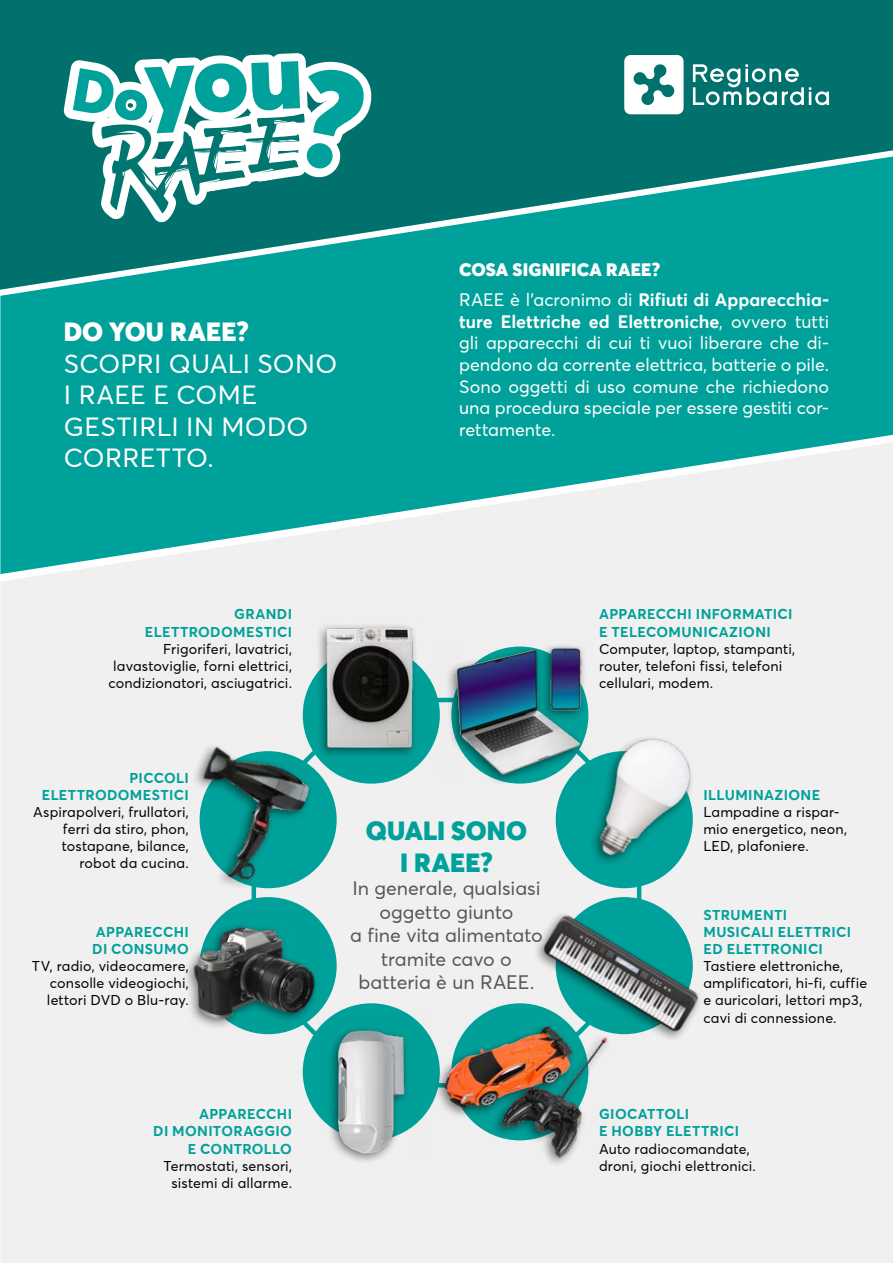
<style>
.page{position:relative;width:893px;height:1263px;background:#fff}
.page>*{position:absolute;margin:0;border:0;box-sizing:border-box;transform-origin:0 0}
.t1{font:26.25px/31.5px "Averta Std";letter-spacing:.01em;color:#fff}
.t2{font:900 26.25px/31.5px "Averta Std";letter-spacing:.005em;color:#00a19a;text-align:center}
.t3{font:900 26.25px "Averta Std";letter-spacing:.005em;color:#fff}
.t4{font:19.5px/23.4px "Averta Std";letter-spacing:-.005em;color:#575756;text-align:center}
.t5{font:18px/21.6px "Averta Std";color:#fff;text-align:justify}
.t6{font:700 18px/30.2px "Averta Std";color:#fff}
.t7{font:14.25px/17.1px "Averta Std";letter-spacing:.01em;color:#000}
.t8{font:700 14.25px/17.1px "Averta Std";letter-spacing:.025em;color:#00a19a}
.s1{font-weight:900}
.s2{font-weight:400}
.s3{font-weight:700}
</style>
<div class="page">
<div style="left:1px;top:574px;width:892px;height:689px;background:#f0f0f0"></div>
<svg style="left:0;top:290px;width:893px;height:284px;fill:#00a19a"></svg>
<svg style="left:0;top:0;width:893px;height:290px;background:#06827d"></svg>
<svg style="left:64px;top:53px;width:307px;height:169px"></svg>
<div style="left:303px;top:1003px;width:137px;height:137px;background:#00a19a;border-radius:50%"></div>
<div style="left:200px;top:897px;width:137px;height:137px;background:#00a19a;border-radius:50%"></div>
<img style="left:440px;top:641px;width:152px;height:143px">
<img style="left:533px;top:694px;width:212px;height:212px">
<div style="left:433px;top:1021px;width:179px;height:148px;background:#f0f0f0"></div>
<img style="left:408px;top:1008px;width:237px;height:158px">
<div style="left:326px;top:1024px;width:84px;height:141px;background:#f0f0f0"></div>
<img style="left:319px;top:1014px;width:105px;height:146px">
<img style="left:110px;top:685px;width:274px;height:238px">
<img style="left:280px;top:595px;width:182px;height:183px">
<div style="left:183px;top:922px;width:138px;height:108px;background:#f0f0f0"></div>
<img style="left:189px;top:912px;width:131px;height:122px">
<img style="left:519px;top:896px;width:204px;height:156px">
<svg style="left:693px;top:64px;width:136px;height:41px"></svg>
<svg style="left:624px;top:55px;width:60px;height:59px"></svg>
<div style="left:539px;top:642px;width:48px;height:80px;background:#000;opacity:.5"></div>
<img style="left:549px;top:646px;width:36px;height:66px">
<h1 class="t3" style="left:64px;top:315px;width:187px">DO YOU RAEE?</h1>
<h1 class="t1" style="left:64px;top:347px;width:275px">SCOPRI QUALI SONO<br>I RAEE E COME<br>GESTIRLI IN MODO<br>CORRETTO.</h1>
<p class="t6" style="left:459px;top:254px;width:371px"><span class="s1">COSA SIGNIFICA RAEE?<br></span><span class="s2">RAEE è l’acronimo di</span> Rifiuti di Apparecchia-</p>
<p class="t5" style="left:459px;top:310px;width:371px"><span class="s3">ture Elettriche ed Elettroniche</span>, ovvero tutti gli apparecchi di cui ti vuoi liberare che di&shy;pendono da corrente elettrica, batterie o pile.<br>Sono oggetti di uso comune che richiedono una procedura speciale per essere gestiti cor&shy;rettamente.</p>
<p class="t8" style="left:145px;top:606px;width:149px;text-align:right">GRANDI<br>ELETTRODOMESTICI</p>
<p class="t7" style="left:108px;top:640px;width:185px;text-align:right">Frigoriferi, lavatrici, lavastoviglie, forni elettrici, condizionatori, asciugatrici.</p>
<p class="t8" style="left:42px;top:769px;width:149px;text-align:right">PICCOLI<br>ELETTRODOMESTICI</p>
<p class="t7" style="left:33px;top:803px;width:157px;text-align:right">Aspirapolveri, frullatori, ferri da stiro, phon, tostapane, bilance, robot da cucina.</p>
<p class="t8" style="left:92px;top:923px;width:98px">APPARECCHI<br>DI CONSUMO</p>
<p class="t7" style="left:47px;top:957px;width:143px;text-align:justify;text-indent:-15px">TV, radio, videocamere, consolle videogiochi, lettori DVD o Blu-ray.</p>
<p class="t8" style="left:153px;top:1105px;width:140px;text-align:right">APPARECCHI<br>DI MONITORAGGIO<br>E CONTROLLO</p>
<p class="t7" style="left:163px;top:1157px;width:130px;text-align:center">Termostati, sensori, sistemi di allarme.</p>
<h1 class="t2" style="left:366px;top:815px;width:163px">QUALI SONO<br>I RAEE?</h1>
<h2 class="t4" style="left:350px;top:876px;width:194px">In generale, qualsiasi oggetto giunto<br>a fine vita alimentato tramite cavo o batteria è un RAEE.</h2>
<p class="t8" style="left:599px;top:606px;width:195px">APPARECCHI INFORMATICI<br>E TELECOMUNICAZIONI</p>
<p class="t7" style="left:599px;top:640px;width:198px">Computer, laptop, stampanti, router, telefoni fissi, telefoni cellulari, modem.</p>
<p class="t8" style="left:703px;top:786px;width:118px">ILLUMINAZIONE</p>
<p class="t7" style="left:703px;top:803px;width:145px">Lampadine a rispar&shy;mio energetico, neon,<br>LED, plafoniere.</p>
<p class="t8" style="left:703px;top:906px;width:149px">STRUMENTI<br>MUSICALI ELETTRICI<br>ED ELETTRONICI</p>
<p class="t7" style="left:703px;top:957px;width:165px">Tastiere elettroniche, amplificatori, hi-fi, cuffie e auricolari, lettori mp3, cavi di connessione.</p>
<p class="t8" style="left:599px;top:1105px;width:142px">GIOCATTOLI<br>E HOBBY ELETTRICI</p>
<p class="t7" style="left:599px;top:1140px;width:158px">Auto radiocomandate, droni, giochi elettronici.</p>
</div>
